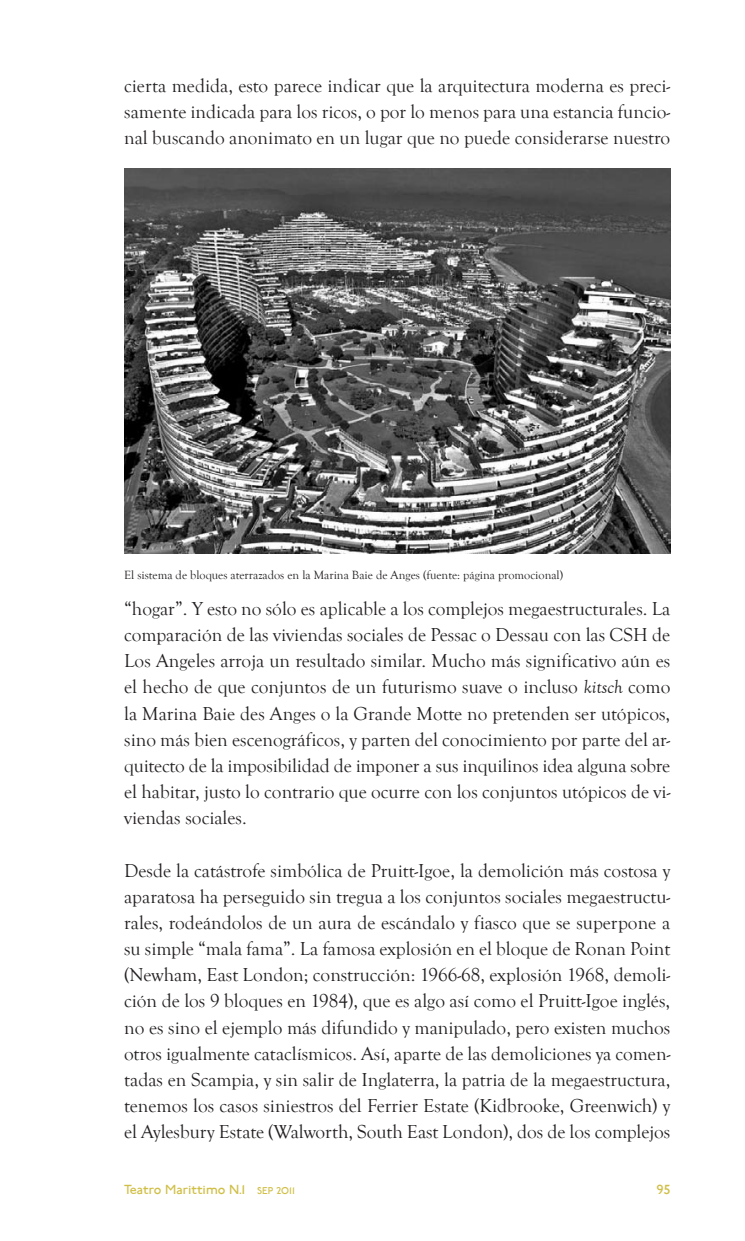
<style>
.page{position:relative;width:745px;height:1241px;background:#fff}
.page>*{position:absolute;margin:0;border:0;box-sizing:border-box;transform-origin:0 0}
.t1{font:19.25px/26.1px "Goudy Old Style T";color:#231f20;text-align:justify}
.t2{font:14px "P22 Underground";color:#d0bf47}
.t3{font:12.25px "Goudy Old Style T";color:#231f20}
.s1{font-style:italic}
.s2{font-size:10.5px}
</style>
<div class="page">
<img style="left:124px;top:169px;width:546px;height:384px">
<p class="t1" style="left:124px;top:72px;width:547px">cierta medida, esto parece indicar que la arquitectura moderna es preci&shy;samente indicada para los ricos, o por lo menos para una estancia funcio&shy;nal buscando anonimato en un lugar que no puede considerarse nuestro</p>
<p class="t3" style="left:124px;top:568px;width:440px">El sistema de bloques aterrazados en la Marina Baie de Anges (fuente: página promocional)</p>
<p class="t1" style="left:124px;top:595px;width:547px">“hogar”. Y esto no sólo es aplicable a los complejos megaestructurales. La comparación de las viviendas sociales de Pessac o Dessau con las CSH de Los Angeles arroja un resultado similar. Mucho más significativo aún es el hecho de que conjuntos de un futurismo suave o incluso <span class="s1">kitsch</span> como la Marina Baie des Anges o la Grande Motte no pretenden ser utópicos, sino más bien escenográficos, y parten del conocimiento por parte del ar&shy;quitecto de la imposibilidad de imponer a sus inquilinos idea alguna sobre el habitar, justo lo contrario que ocurre con los conjuntos utópicos de vi&shy;viendas sociales.</p>
<p class="t1" style="left:124px;top:857px;width:547px">Desde la catástrofe simbólica de Pruitt-Igoe, la demolición más costosa y aparatosa ha perseguido sin tregua a los conjuntos sociales megaestructu&shy;rales, rodeándolos de un aura de escándalo y fiasco que se superpone a su simple “mala fama”. La famosa explosión en el bloque de Ronan Point (Newham, East London; construcción: 1966-68, explosión 1968, demoli&shy;ción de los 9 bloques en 1984), que es algo así como el Pruitt-Igoe inglés, no es sino el ejemplo más difundido y manipulado, pero existen muchos otros igualmente cataclísmicos. Así, aparte de las demoliciones ya comen&shy;tadas en Scampia, y sin salir de Inglaterra, la patria de la megaestructura, tenemos los casos siniestros del Ferrier Estate (Kidbrooke, Greenwich) y el Aylesbury Estate (Walworth, South East London), dos de los complejos</p>
<p class="t2" style="left:124px;top:1183px;width:172px">Teatro Marittimo N.1 <span class="s2">SEP 2O11</span></p>
<p class="t2" style="left:656px;top:1183px;width:16px">95</p>
</div>
